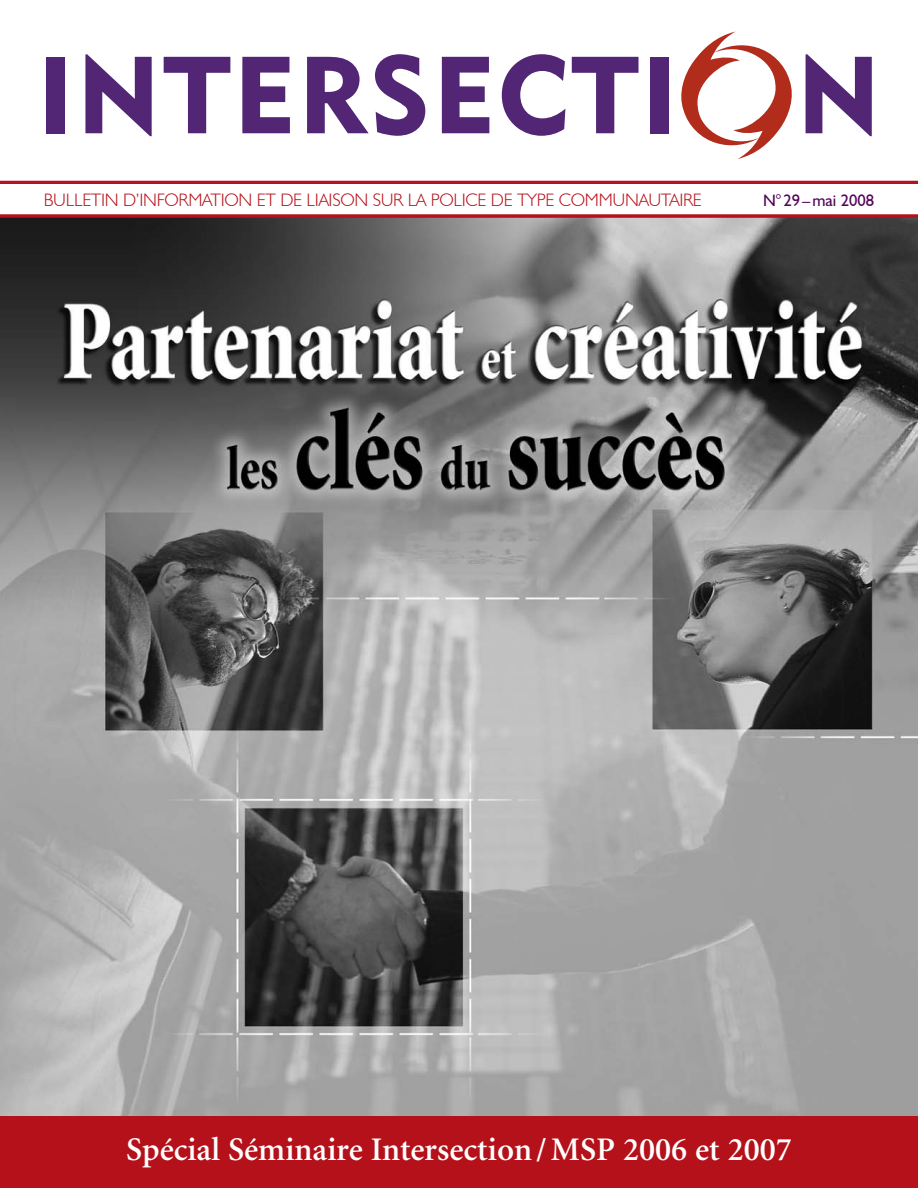
<style>
.page{position:relative;width:918px;height:1188px;background:#fff}
.page>*{position:absolute;margin:0;border:0;box-sizing:border-box;transform-origin:0 0}
.t1{font:600 33px "Minion";color:#fff}
.t2{font:300 18px "Humanist 521 BT";letter-spacing:-.015em;color:#b5111a}
.t3{font:16.5px "Humanist 521 BT";color:#54055b}
</style>
<div class="page">
<img style="left:0;top:218px;width:918px;height:898px">
<hr style="left:0;top:214px;width:918px;height:4px;background:#c9545b">
<svg style="left:681px;top:32px;width:111px;height:127px"></svg>
<div style="left:46px;top:57px;width:18px;height:76px;background:#522575"></div>
<svg style="left:85px;top:54px;width:67px;height:82px"></svg>
<svg style="left:164px;top:57px;width:66px;height:76px"></svg>
<svg style="left:242px;top:57px;width:48px;height:76px"></svg>
<svg style="left:307px;top:57px;width:62px;height:76px"></svg>
<svg style="left:375px;top:54px;width:50px;height:82px"></svg>
<svg style="left:442px;top:57px;width:47px;height:76px"></svg>
<svg style="left:502px;top:54px;width:63px;height:82px"></svg>
<svg style="left:572px;top:57px;width:67px;height:76px"></svg>
<div style="left:651px;top:57px;width:18px;height:76px;background:#522575"></div>
<svg style="left:806px;top:54px;width:66px;height:82px"></svg>
<hr style="left:0;top:181px;width:918px;height:3px;background:#b5111a">
<hr style="left:0;top:215px;width:918px;height:3px;background:#b5111a">
<div style="left:0;top:1116px;width:918px;height:72px;background:#b5111a"></div>
<p class="t2" style="left:44px;top:188px;width:660px">BULLETIN D’INFORMATION ET DE LIAISON SUR LA POLICE DE TYPE COMMUNAUTAIRE</p>
<p class="t3" style="left:763px;top:190px;width:113px">N° 29 – mai 2008</p>
<h1 class="t1" style="left:126px;top:1136px;width:667px">Spécial Séminaire Intersection / MSP 2006 et 2007</h1>
</div>
